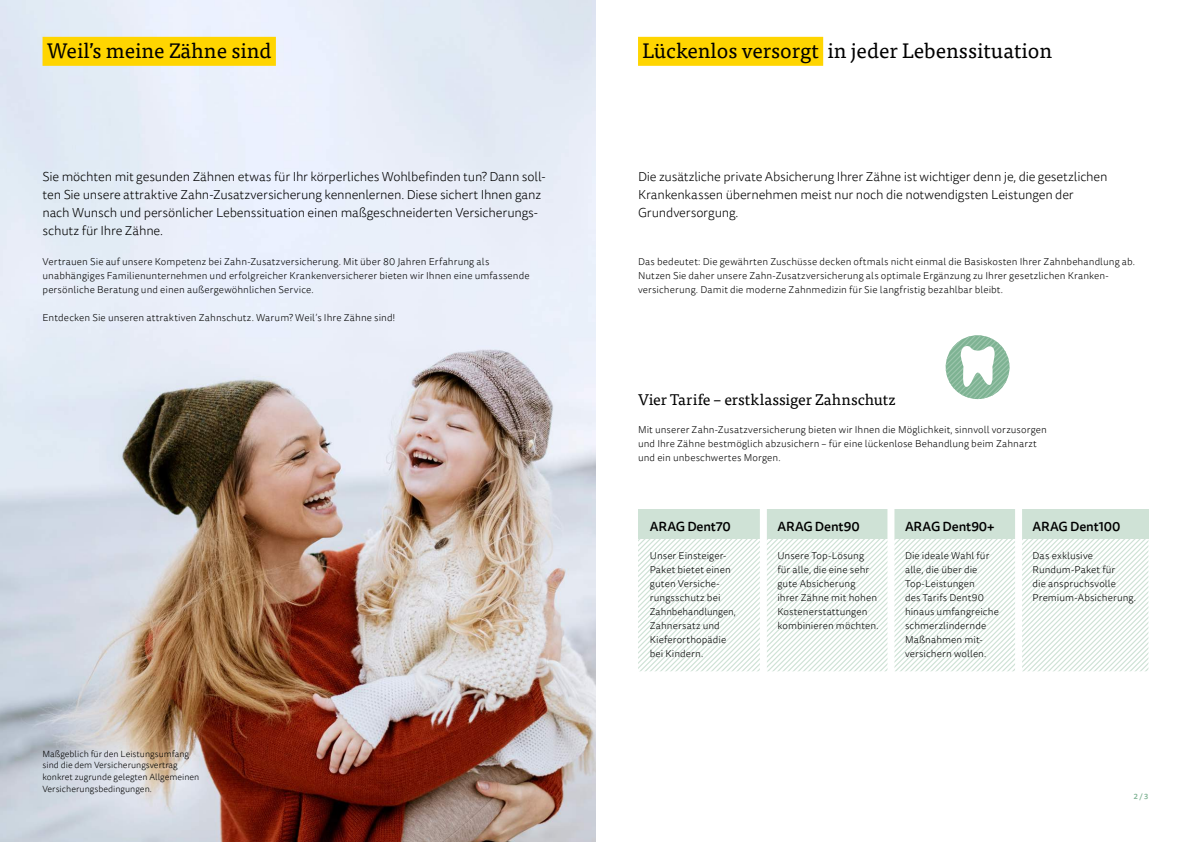
<style>
.page{position:relative;width:1191px;height:842px;background:#fff}
.page>*{position:absolute;margin:0;border:0;box-sizing:border-box;transform-origin:0 0}
.t1{font:21px "Tisa OT";color:#000}
.t2{font:15.5px "Tisa OT";color:#000}
.t3{font:300 13px/18px "Tisa Sans OT";letter-spacing:-.015em;color:#000}
.t4{font:500 13px "Tisa Sans OT";letter-spacing:-.01em;color:#000}
.t5{font:300 10px/14px "Tisa Sans OT";letter-spacing:.01em;color:#000}
.t6{font:300 9px/11.5px "Tisa Sans OT";color:#000}
.t7{font:500 7.5px "Tisa Sans OT";color:#7eb393}
</style>
<div class="page">
<img style="left:0;top:0;width:595px;height:842px">
<svg style="left:638px;top:539px;width:510px;height:132px"></svg>
<div style="left:638px;top:510px;width:127px;height:29px;background:#cfe2d6"></div>
<div style="left:765px;top:510px;width:128px;height:29px;background:#cfe2d6"></div>
<div style="left:893px;top:510px;width:127px;height:29px;background:#cfe2d6"></div>
<div style="left:1020px;top:510px;width:128px;height:29px;background:#cfe2d6"></div>
<div style="left:760px;top:501px;width:7px;height:184px;background:#fff"></div>
<div style="left:887px;top:501px;width:7px;height:184px;background:#fff"></div>
<div style="left:1015px;top:501px;width:7px;height:184px;background:#fff"></div>
<div style="left:638px;top:37px;width:185px;height:29px;background:#ffd500"></div>
<div style="left:43px;top:37px;width:233px;height:29px;background:#ffd500"></div>
<svg style="left:945px;top:335px;width:64px;height:64px"></svg>
<h1 class="t1" style="left:47px;top:38px;width:226px">Weil’s meine Zähne sind</h1>
<h1 class="t1" style="left:642px;top:38px;width:411px">Lückenlos versorgt in jeder Lebenssituation</h1>
<p class="t3" style="left:43px;top:169px;width:504px">Sie möchten mit gesunden Zähnen etwas für Ihr körperliches Wohlbefinden tun? Dann soll&shy;ten Sie unsere attraktive Zahn-Zusatzversicherung kennenlernen. Diese sichert Ihnen ganz nach Wunsch und persönlicher Lebenssituation einen maßgeschneiderten Versicherungs&shy;schutz für Ihre Zähne.</p>
<p class="t5" style="left:43px;top:255px;width:488px">Vertrauen Sie auf unsere Kompetenz bei Zahn-Zusatzversicherung. Mit über 80 Jahren Erfahrung als unabhängiges Familienunternehmen und erfolgreicher Krankenversicherer bieten wir Ihnen eine umfassende persönliche Beratung und einen außergewöhnlichen Service.</p>
<p class="t5" style="left:43px;top:311px;width:354px">Entdecken Sie unseren attraktiven Zahnschutz. Warum? Weil’s Ihre Zähne sind!</p>
<p class="t6" style="left:43px;top:749px;width:158px">Maßgeblich für den Leistungsumfang sind die dem Versicherungsvertrag konkret zugrunde gelegten Allgemeinen Versicherungsbedingungen.</p>
<h3 class="t3" style="left:638px;top:169px;width:471px">Die zusätzliche private Absicherung Ihrer Zähne ist wichtiger denn je, die gesetzlichen<br>Krankenkassen übernehmen meist nur noch die notwendigsten Leistungen der<br>Grundversorgung.</h3>
<p class="t5" style="left:638px;top:255px;width:498px">Das bedeutet: Die gewährten Zuschüsse decken oftmals nicht einmal die Basiskosten Ihrer Zahnbehandlung ab.<br>Nutzen Sie daher unsere Zahn-Zusatzversicherung als optimale Ergänzung zu Ihrer gesetzlichen Kranken&shy;versicherung. Damit die moderne Zahnmedizin für Sie langfristig bezahlbar bleibt.</p>
<h2 class="t2" style="left:638px;top:391px;width:259px">Vier Tarife – erstklassiger Zahnschutz</h2>
<p class="t5" style="left:638px;top:423px;width:410px">Mit unserer Zahn-Zusatzversicherung bieten wir Ihnen die Möglichkeit, sinnvoll vorzusorgen und Ihre Zähne bestmöglich abzusichern – für eine lückenlose Behandlung beim Zahnarzt und ein unbeschwertes Morgen.</p>
<h3 class="t4" style="left:650px;top:519px;width:83px">ARAG Dent70</h3>
<h3 class="t4" style="left:777px;top:519px;width:84px">ARAG Dent90</h3>
<h3 class="t4" style="left:905px;top:519px;width:91px">ARAG Dent90+</h3>
<h3 class="t4" style="left:1032px;top:519px;width:89px">ARAG Dent100</h3>
<p class="t5" style="left:650px;top:549px;width:88px">Unser Einsteiger-<br>Paket bietet einen guten Versiche&shy;rungsschutz bei<br>Zahnbehandlungen,<br>Zahnersatz und<br>Kieferorthopädie bei Kindern.</p>
<p class="t5" style="left:777px;top:549px;width:103px">Unsere Top-Lösung für alle, die eine sehr gute Absicherung ihrer Zähne mit hohen<br>Kostenerstattungen kombinieren möchten.</p>
<p class="t5" style="left:905px;top:549px;width:95px">Die ideale Wahl für alle, die über die<br>Top-Leistungen<br>des Tarifs Dent90 hinaus umfangreiche schmerzlindernde<br>Maßnahmen mit&shy;versichern wollen.</p>
<p class="t5" style="left:1032px;top:549px;width:105px">Das exklusive<br>Rundum-Paket für<br>die anspruchsvolle<br>Premium-Absicherung.</p>
<p class="t7" style="left:1133px;top:792px;width:16px">2 / 3</p>
</div>
